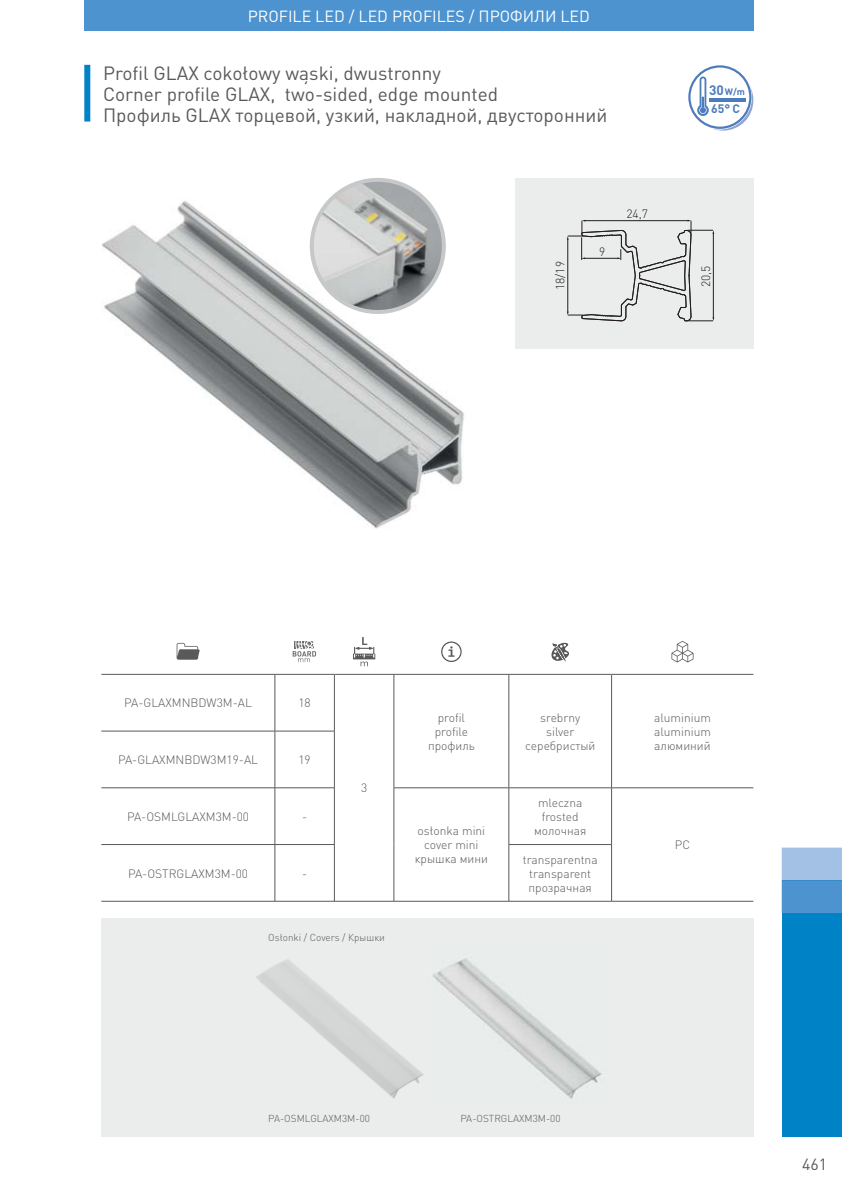
<style>
.page{position:relative;width:842px;height:1191px;background:#fff}
.page>*{position:absolute;margin:0;border:0;box-sizing:border-box;transform-origin:0 0}
.t1{font:19px/21px "DIN Pro";color:#58595b}
.t2{font:16px "DIN Pro";color:#fff}
.t3{font:16px "DIN Pro";color:#58595b}
.t4{font:700 12.2px "DIN Pro";color:#4d7cbd}
.t5{font:300 12px/14px "DIN Pro";color:#58595b;text-align:center}
.t6{font:300 12px "DIN Pro";color:#231f20}
.t7{font:300 10px "DIN Pro";color:#58595b}
.t8{font:700 9.2px "DIN Pro";color:#4d7cbd}
.s1{font-size:13.6px}
</style>
<div class="page">
<div style="left:84px;top:65px;width:6px;height:56px;background:#0082c6"></div>
<div style="left:782px;top:913px;width:60px;height:223px;background:#0082c6"></div>
<svg style="left:782px;top:847px;width:60px;height:66px;background:#78a9da"></svg>
<div style="left:84px;top:0;width:669px;height:31px;background:#4d93cf"></div>
<div style="left:515px;top:178px;width:238px;height:170px;background:#ebecec"></div>
<div style="left:101px;top:918px;width:652px;height:218px;background:#ebecec"></div>
<img style="left:102px;top:201px;width:422px;height:328px">
<img style="left:515px;top:201px;width:9px;height:147px">
<svg style="left:567px;top:220px;width:147px;height:101px"></svg>
<svg style="left:306px;top:178px;width:143px;height:138px"></svg>
<img style="left:256px;top:958px;width:346px;height:141px">
<svg style="left:688px;top:65px;width:64px;height:64px"></svg>
<hr style="left:710px;top:98px;width:36px;height:4px;background:#4d7cbd">
<hr style="left:101px;top:730px;width:234px;height:1px;background:#58595b">
<hr style="left:101px;top:787px;width:234px;height:1px;background:#58595b">
<hr style="left:101px;top:844px;width:234px;height:1px;background:#58595b">
<hr style="left:509px;top:844px;width:103px;height:1px;background:#58595b">
<hr style="left:101px;top:900px;width:174px;height:1px;background:#58595b">
<hr style="left:509px;top:900px;width:102px;height:1px;background:#58595b">
<hr style="left:101px;top:674px;width:233px;height:1px;background:#58595b">
<hr style="left:275px;top:674px;width:1px;height:56px;background:#58595b">
<hr style="left:334px;top:674px;width:60px;height:1px;background:#58595b">
<hr style="left:334px;top:674px;width:1px;height:56px;background:#58595b">
<hr style="left:275px;top:731px;width:1px;height:56px;background:#58595b">
<hr style="left:334px;top:731px;width:1px;height:56px;background:#58595b">
<hr style="left:275px;top:788px;width:1px;height:56px;background:#58595b">
<hr style="left:334px;top:788px;width:1px;height:56px;background:#58595b">
<hr style="left:275px;top:844px;width:1px;height:57px;background:#58595b">
<hr style="left:334px;top:844px;width:1px;height:57px;background:#58595b">
<hr style="left:275px;top:900px;width:119px;height:1px;background:#58595b">
<hr style="left:611px;top:788px;width:1px;height:56px;background:#58595b">
<hr style="left:611px;top:844px;width:1px;height:57px;background:#58595b">
<hr style="left:611px;top:900px;width:142px;height:1px;background:#58595b">
<hr style="left:394px;top:788px;width:1px;height:56px;background:#58595b">
<hr style="left:508px;top:788px;width:1px;height:56px;background:#58595b">
<hr style="left:394px;top:844px;width:1px;height:57px;background:#58595b">
<hr style="left:508px;top:844px;width:1px;height:57px;background:#58595b">
<hr style="left:394px;top:900px;width:115px;height:1px;background:#58595b">
<hr style="left:394px;top:674px;width:115px;height:1px;background:#58595b">
<hr style="left:394px;top:674px;width:1px;height:57px;background:#58595b">
<hr style="left:394px;top:731px;width:1px;height:56px;background:#58595b">
<hr style="left:394px;top:787px;width:115px;height:1px;background:#58595b">
<hr style="left:509px;top:674px;width:102px;height:1px;background:#58595b">
<hr style="left:508px;top:674px;width:1px;height:57px;background:#58595b">
<hr style="left:508px;top:731px;width:1px;height:56px;background:#58595b">
<hr style="left:509px;top:787px;width:102px;height:1px;background:#58595b">
<hr style="left:611px;top:674px;width:142px;height:1px;background:#58595b">
<hr style="left:611px;top:674px;width:1px;height:57px;background:#58595b">
<hr style="left:611px;top:731px;width:1px;height:56px;background:#58595b">
<hr style="left:611px;top:787px;width:142px;height:1px;background:#58595b">
<svg style="left:177px;top:643px;width:23px;height:16px"></svg>
<svg style="left:293px;top:641px;width:23px;height:21px"></svg>
<svg style="left:353px;top:637px;width:22px;height:29px"></svg>
<svg style="left:441px;top:641px;width:21px;height:21px"></svg>
<svg style="left:551px;top:642px;width:18px;height:19px"></svg>
<svg style="left:671px;top:641px;width:22px;height:21px"></svg>
<h2 class="t2" style="left:248px;top:10px;width:344px">PROFILE LED / LED PROFILES / ПРОФИЛИ LED</h2>
<h1 class="t1" style="left:103px;top:64px;width:506px">Profil GLAX cokołowy wąski, dwustronny<br>Corner profile GLAX, two-sided, edge mounted<br>Профиль GLAX торцевой, узкий, накладной, двусторонний</h1>
<p class="t6" style="left:599px;top:248px;width:8px">9</p>
<p class="t6" style="left:626px;top:210px;width:23px">24,7</p>
<p class="t8" style="left:709px;top:88px;width:38px"><span class="s1">30</span> W/m</p>
<p class="t4" style="left:711px;top:104px;width:30px">65° C</p>
<p class="t6" style="left:556px;top:290px;width:30px;rotate:-90deg">18/19</p>
<p class="t6" style="left:702px;top:287px;width:23px;rotate:-90deg">20,5</p>
<p class="t5" style="left:124px;top:697px;width:129px">PA-GLAXMNBDW3M-AL</p>
<p class="t5" style="left:298px;top:697px;width:14px">18</p>
<p class="t5" style="left:118px;top:754px;width:141px">PA-GLAXMNBDW3M19-AL</p>
<p class="t5" style="left:298px;top:754px;width:14px">19</p>
<p class="t5" style="left:127px;top:811px;width:124px">PA-OSMLGLAXM3M-00</p>
<p class="t5" style="left:302px;top:811px;width:7px">-</p>
<p class="t5" style="left:128px;top:867px;width:122px">PA-OSTRGLAXM3M-00</p>
<p class="t5" style="left:302px;top:867px;width:7px">-</p>
<p class="t5" style="left:361px;top:782px;width:8px">3</p>
<p class="t7" style="left:268px;top:933px;width:118px">Osłonki / Covers / Крышки</p>
<p class="t5" style="left:428px;top:712px;width:48px">profil profile профиль</p>
<p class="t5" style="left:525px;top:712px;width:72px">srebrny silver серебристый</p>
<p class="t5" style="left:654px;top:712px;width:58px;text-align:justify">aluminium aluminium алюминий</p>
<p class="t5" style="left:415px;top:825px;width:75px">osłonka mini cover mini крышка мини</p>
<p class="t5" style="left:534px;top:797px;width:54px">mleczna frosted молочная</p>
<p class="t5" style="left:523px;top:853px;width:76px">transparentna transparent прозрачная</p>
<p class="t5" style="left:675px;top:839px;width:17px">PC</p>
<p class="t7" style="left:268px;top:1114px;width:103px">PA-OSMLGLAXM3M-00</p>
<p class="t7" style="left:460px;top:1114px;width:102px">PA-OSTRGLAXM3M-00</p>
<h2 class="t3" style="left:802px;top:1158px;width:27px">461</h2>
</div>
